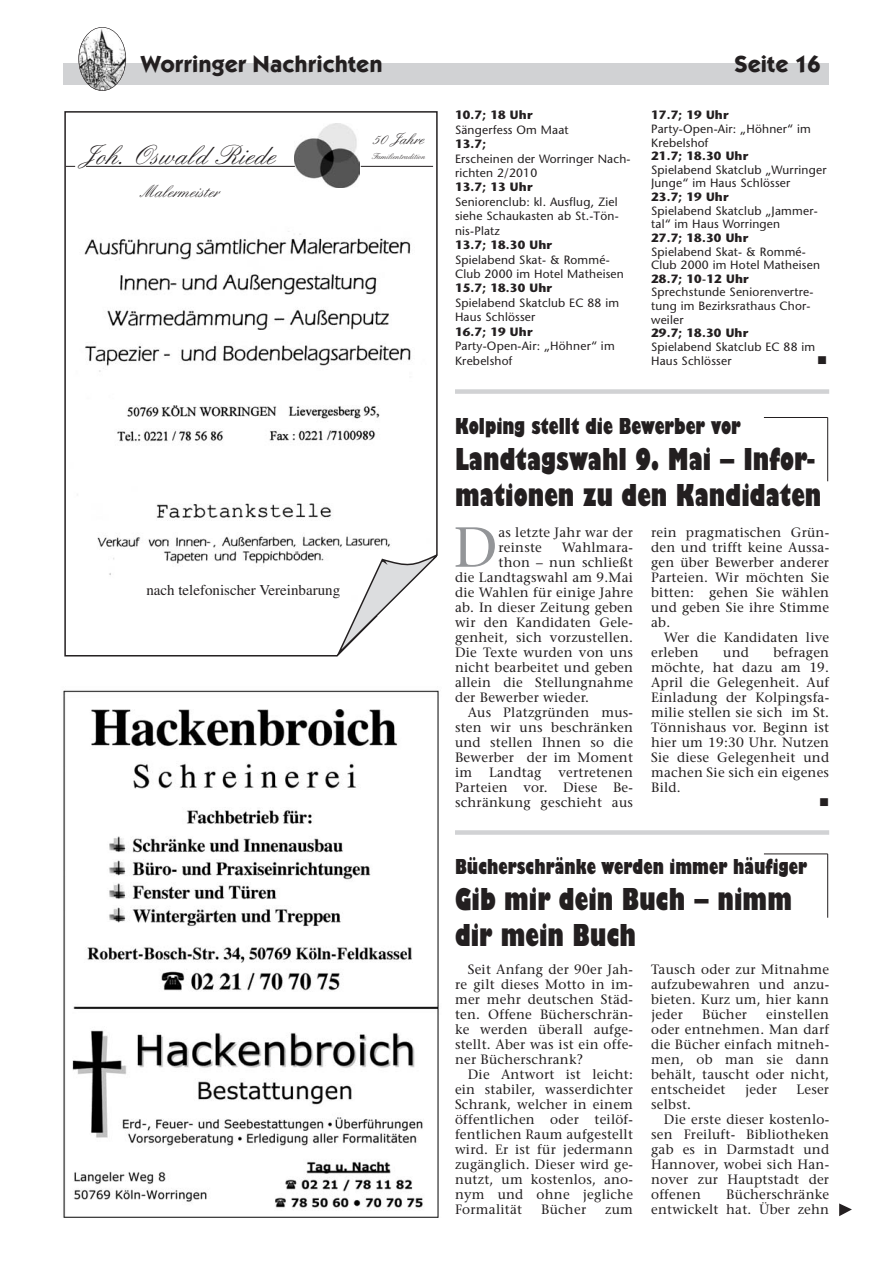
<style>
.page{position:relative;width:893px;height:1263px;background:#fff}
.page>*{position:absolute;margin:0;border:0;box-sizing:border-box;transform-origin:0 0}
.t1{font:56.25px "Stone Serif";color:#939598}
.t2{font:800 condensed 33px/36px "Giltus T";color:#231f20}
.t3{font:28.5px "Englische Schreibschrift T";color:#231f20}
.t4{font:700 24px "Kabel Itc T";color:#231f20}
.t5{font:800 condensed 24px "Giltus T";color:#231f20}
.t6{font:800 condensed 22.5px "Giltus T";color:#231f20}
.t7{font:18px "Englische Schreibschrift T";color:#231f20}
.t8{font:16.5px "Englische Schreibschrift T";color:#231f20}
.t9{font:15px "Times";color:#231f20}
.t10{font:13.5px/15px "Stone Serif";letter-spacing:.015em;color:#231f20;text-align:justify}
.t11{font:13.5px "Wingdings";color:#231f20}
.t12{font:12px/13.6px "Stone Sans";letter-spacing:.015em;color:#231f20}
.t13{font:700 12px "Stone Sans";letter-spacing:.02em;color:#231f20}
.t14{font:9px "Englische Schreibschrift T";color:#231f20}
</style>
<div class="page">
<div style="left:64px;top:64px;width:765px;height:21px;background:#d1d2d4"></div>
<img style="left:79px;top:27px;width:47px;height:64px;border-radius:50%">
<div style="left:78px;top:27px;width:48px;height:64px;border:1px solid #231f20;border-radius:50%"></div>
<img style="left:63px;top:690px;width:376px;height:527px">
<svg style="left:64px;top:111px;width:374px;height:545px"></svg>
<img style="left:295px;top:123px;width:65px;height:64px">
<hr style="left:86px;top:166px;width:209px;height:1px;background:#231f20">
<hr style="left:361px;top:166px;width:72px;height:1px;background:#231f20">
<img style="left:69px;top:226px;width:363px;height:389px">
<svg style="left:341px;top:554px;width:96px;height:95px"></svg>
<div style="left:138px;top:574px;width:210px;height:36px;background:#fff"></div>
<div style="left:455px;top:389px;width:374px;height:5px;background:#d1d2d4"></div>
<div style="left:455px;top:830px;width:374px;height:5px;background:#d1d2d4"></div>
<hr style="left:764px;top:417px;width:64px;height:1px;background:#231f20">
<hr style="left:827px;top:417px;width:1px;height:64px;background:#231f20">
<hr style="left:764px;top:853px;width:64px;height:1px;background:#231f20">
<hr style="left:827px;top:854px;width:1px;height:64px;background:#231f20">
<svg style="left:839px;top:1203px;width:13px;height:13px"></svg>
<h3 class="t4" style="left:140px;top:49px;width:244px">Worringer Nachrichten</h3>
<h3 class="t4" style="left:734px;top:49px;width:88px">Seite 16</h3>
<h3 class="t3" style="left:81px;top:137px;width:196px">Joh. Oswald Riede</h3>
<h3 class="t7" style="left:141px;top:181px;width:79px">Malermeister</h3>
<p class="t9" style="left:146px;top:581px;width:195px">nach telefonischer Vereinbarung</p>
<p class="t8" style="left:373px;top:129px;width:53px">50 Jahre</p>
<p class="t14" style="left:371px;top:151px;width:55px">Familientradition</p>
<p class="t13" style="left:455px;top:111px;width:79px">10.7; 18 Uhr</p>
<p class="t12" style="left:455px;top:124px;width:115px">Sängerfess Om Maat</p>
<p class="t13" style="left:455px;top:139px;width:33px">13.7;</p>
<p class="t12" style="left:455px;top:153px;width:177px;line-height:14.4px">Erscheinen der Worringer Nach&shy;richten 2/2010</p>
<p class="t13" style="left:455px;top:183px;width:79px">13.7; 13 Uhr</p>
<p class="t12" style="left:455px;top:196px;width:165px;line-height:14.4px;text-align:justify">Seniorenclub: kl. Ausflug, Ziel siehe Schaukasten ab St.-Tön&shy;nis-Platz</p>
<p class="t13" style="left:455px;top:240px;width:99px">13.7; 18.30 Uhr</p>
<p class="t12" style="left:455px;top:253px;width:170px;line-height:14.4px">Spielabend Skat- &amp; Rommé-<br>Club 2000 im Hotel Matheisen</p>
<p class="t13" style="left:455px;top:284px;width:99px">15.7; 18.30 Uhr</p>
<p class="t12" style="left:455px;top:297px;width:166px;line-height:14.4px">Spielabend Skatclub EC 88 im<br>Haus Schlösser</p>
<p class="t13" style="left:455px;top:327px;width:79px">16.7; 19 Uhr</p>
<p class="t12" style="left:455px;top:340px;width:161px;line-height:14.4px">Party-Open-Air: „Höhner“ im<br>Krebelshof</p>
<p class="t13" style="left:651px;top:111px;width:79px">17.7; 19 Uhr</p>
<p class="t12" style="left:651px;top:123px;width:161px">Party-Open-Air: „Höhner“ im<br>Krebelshof</p>
<p class="t13" style="left:651px;top:151px;width:99px">21.7; 18.30 Uhr</p>
<p class="t12" style="left:651px;top:164px;width:177px">Spielabend Skatclub „Wurringer<br>Junge“ im Haus Schlösser</p>
<p class="t13" style="left:651px;top:192px;width:79px">23.7; 19 Uhr</p>
<p class="t12" style="left:651px;top:205px;width:168px">Spielabend Skatclub „Jammer&shy;tal“ im Haus Worringen</p>
<p class="t13" style="left:651px;top:233px;width:99px">27.7; 18.30 Uhr</p>
<p class="t12" style="left:651px;top:246px;width:170px">Spielabend Skat- &amp; Rommé-<br>Club 2000 im Hotel Matheisen</p>
<p class="t13" style="left:651px;top:274px;width:99px">28.7; 10-12 Uhr</p>
<p class="t12" style="left:651px;top:287px;width:164px">Sprechstunde Seniorenvertre&shy;tung im Bezirksrathaus Chor&shy;weiler</p>
<p class="t13" style="left:651px;top:328px;width:99px">29.7; 18.30 Uhr</p>
<p class="t12" style="left:651px;top:341px;width:166px">Spielabend Skatclub EC 88 im<br>Haus Schlösser</p>
<p class="t11" style="left:817px;top:352px;width:12px">■</p>
<h3 class="t5" style="left:455px;top:412px;width:287px">Kolping stellt die Bewerber vor</h3>
<h2 class="t2" style="left:455px;top:441px;width:368px">Landtagswahl 9. Mai – Infor&shy;mationen zu den Kandidaten</h2>
<h1 class="t1" style="left:453px;top:525px;width:46px">D</h1>
<p class="t10" style="left:498px;top:526px;width:136px">as letzte Jahr war der reinste</p>
<p class="t10" style="left:651px;top:526px;width:180px">rein pragmatischen Grün&shy;den und trifft keine Aussa&shy;gen über Bewerber anderer Parteien. Wir möchten Sie bitten: gehen Sie wählen und geben Sie ihre Stimme ab.</p>
<p class="t10" style="left:651px;top:631px;width:180px;text-indent:13px">Wer die Kandidaten live erleben</p>
<p class="t10" style="left:562px;top:541px;width:73px">Wahlmara-</p>
<p class="t10" style="left:498px;top:556px;width:136px">thon – nun schließt</p>
<p class="t10" style="left:455px;top:571px;width:180px">die Landtagswahl am 9.Mai</p>
<p class="t10" style="left:455px;top:586px;width:180px">die Wahlen für einige Jahre</p>
<p class="t10" style="left:455px;top:601px;width:180px">ab. In dieser Zeitung geben</p>
<p class="t10" style="left:455px;top:616px;width:180px">wir den Kandidaten Gele-</p>
<p class="t10" style="left:455px;top:631px;width:180px">genheit, sich vorzustellen.</p>
<p class="t10" style="left:455px;top:646px;width:180px">Die Texte wurden von uns</p>
<p class="t10" style="left:455px;top:661px;width:180px">nicht bearbeitet und geben</p>
<p class="t10" style="left:455px;top:676px;width:180px">allein die Stellungnahme</p>
<p class="t10" style="left:455px;top:691px;width:136px">der Bewerber wieder.</p>
<p class="t10" style="left:468px;top:706px;width:167px">Aus Platzgründen mus-</p>
<p class="t10" style="left:455px;top:721px;width:180px">sten wir uns beschränken</p>
<p class="t10" style="left:455px;top:736px;width:180px">und stellen Ihnen so die</p>
<p class="t10" style="left:455px;top:751px;width:180px">Bewerber der im Moment</p>
<p class="t10" style="left:455px;top:766px;width:19px">im</p>
<p class="t10" style="left:489px;top:766px;width:54px">Landtag</p>
<p class="t10" style="left:651px;top:646px;width:180px;text-indent:122px">befragen möchte, hat dazu am 19.<br>April die Gelegenheit. Auf Einladung der Kolpingsfa&shy;milie stellen sie sich im St.<br>Tönnishaus vor. Beginn ist hier um 19:30 Uhr. Nutzen Sie diese Gelegenheit und machen Sie sich ein eigenes Bild.</p>
<p class="t11" style="left:819px;top:794px;width:12px">■</p>
<p class="t10" style="left:723px;top:646px;width:27px">und</p>
<p class="t10" style="left:455px;top:766px;width:180px;text-indent:103px">vertretenen Parteien vor. Diese Be&shy;schränkung geschieht aus</p>
<h3 class="t6" style="left:455px;top:853px;width:354px">Bücherschränke werden immer häufiger</h3>
<h2 class="t2" style="left:455px;top:881px;width:339px">Gib mir dein Buch – nimm dir mein Buch</h2>
<p class="t10" style="left:455px;top:963px;width:180px;text-indent:13px">Seit Anfang der 90er Jah&shy;re gilt dieses Motto in im&shy;mer mehr deutschen Städ&shy;ten. Offene Bücherschrän&shy;ke werden überall aufge&shy;stellt. Aber was ist ein offe&shy;ner Bücherschrank?</p>
<p class="t10" style="left:455px;top:1068px;width:180px;text-indent:13px">Die Antwort ist leicht: ein stabiler, wasserdichter Schrank, welcher in einem öffentlichen oder teilöf&shy;fentlichen Raum aufgestellt wird. Er ist für jedermann zugänglich. Dieser wird ge&shy;nutzt, um kostenlos, ano&shy;nym und ohne jegliche Formalität</p>
<p class="t10" style="left:541px;top:1203px;width:47px">Bücher</p>
<p class="t10" style="left:605px;top:1203px;width:29px">zum</p>
<p class="t10" style="left:651px;top:963px;width:180px">Tausch oder zur Mitnahme aufzubewahren und anzu&shy;bieten. Kurz um, hier kann jeder</p>
<p class="t10" style="left:651px;top:1008px;width:180px;text-indent:115px">einstellen oder entnehmen. Man darf die Bücher einfach mitneh&shy;men, ob man sie dann behält, tauscht oder nicht, entscheidet</p>
<p class="t10" style="left:702px;top:1008px;width:47px">Bücher</p>
<p class="t10" style="left:745px;top:1083px;width:33px">jeder</p>
<p class="t10" style="left:796px;top:1083px;width:34px">Leser</p>
<p class="t10" style="left:651px;top:1098px;width:42px">selbst.</p>
<p class="t10" style="left:664px;top:1113px;width:167px">Die erste dieser kostenlo-</p>
<p class="t10" style="left:651px;top:1128px;width:180px">sen Freiluft- Bibliotheken</p>
<p class="t10" style="left:651px;top:1143px;width:180px">gab es in Darmstadt und</p>
<p class="t10" style="left:651px;top:1158px;width:180px">Hannover, wobei sich Han-</p>
<p class="t10" style="left:651px;top:1173px;width:180px">nover zur Hauptstadt der</p>
<p class="t10" style="left:651px;top:1188px;width:51px">offenen</p>
<p class="t10" style="left:651px;top:1188px;width:180px;text-align:right">Bücherschränke<br>entwickelt hat. Über zehn</p>
</div>
